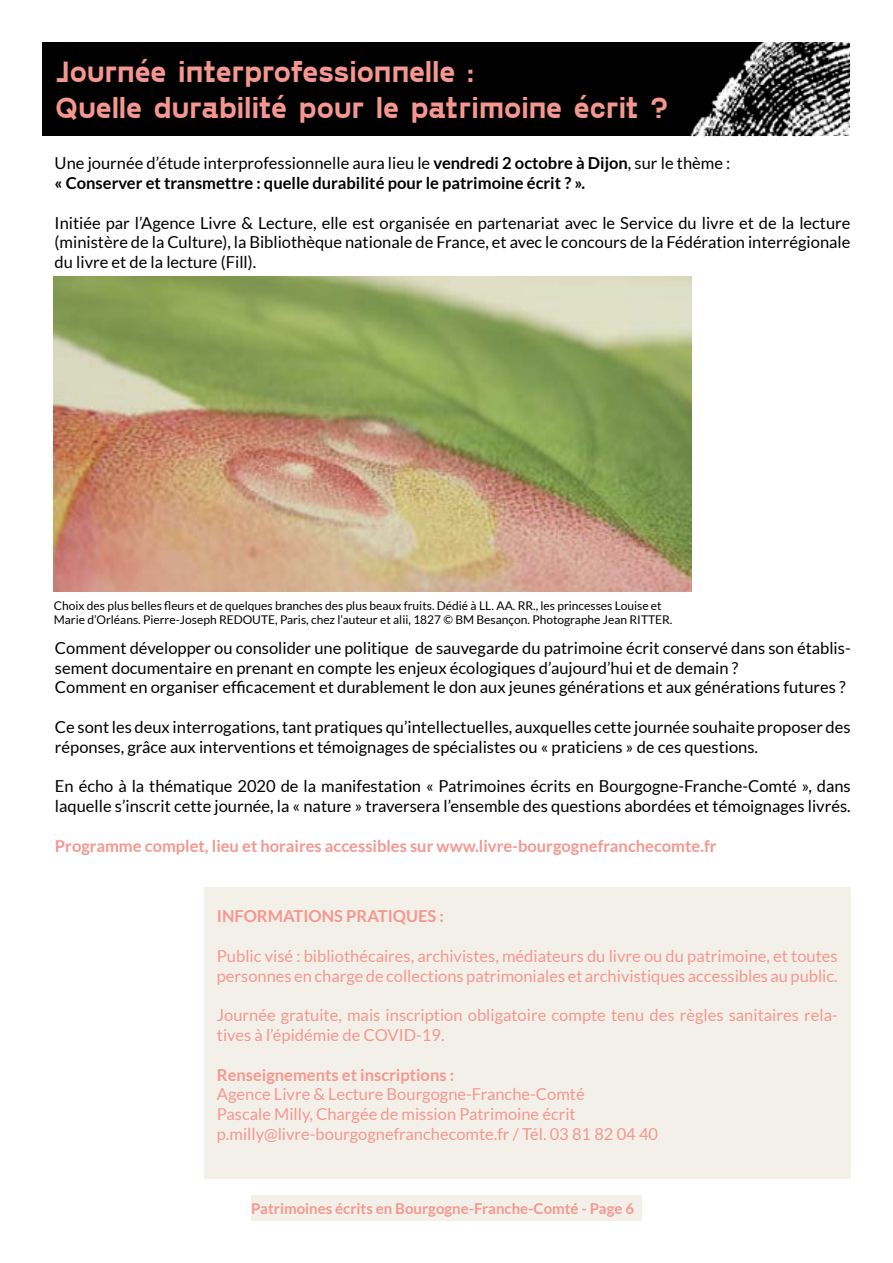
<style>
.page{position:relative;width:893px;height:1263px;background:#fff}
.page>*{position:absolute;margin:0;border:0;box-sizing:border-box;transform-origin:0 0}
.t1{font:700 30px/36px "Gosha Sans";letter-spacing:-.025em;color:#f6978f}
.t2{font:16.5px/19.8px "Lato";color:#000}
.t3{font:16.5px/19.8px "Lato";color:#f6978f}
.t4{font:700 16.5px/19.8px "Lato";color:#000}
.t5{font:700 16.5px "Lato";color:#f6978f}
.t6{font:700 15px "Lato";color:#f6978f}
.t7{font:12px/14.4px "Lato";color:#000}
.s1{font-weight:400}
</style>
<div class="page">
<div style="left:43px;top:43px;width:807px;height:93px;background:#000"></div>
<img style="left:690px;top:43px;width:161px;height:93px">
<img style="left:54px;top:276px;width:638px;height:316px">
<div style="left:204px;top:888px;width:646px;height:291px;background:#f2f0e9"></div>
<div style="left:251px;top:1195px;width:391px;height:25px;background:#f2f0e9"></div>
<h1 class="t1" style="left:55px;top:52px;width:615px">Journée interprofessionnelle :<br>Quelle durabilité pour le patrimoine écrit ?</h1>
<p class="t4" style="left:55px;top:153px;width:677px"><span class="s1">Une journée d’étude interprofessionnelle aura lieu le</span> vendredi 2 octobre à Dijon<span class="s1">, sur le thème : </span>« Conserver et transmettre : quelle durabilité pour le patrimoine écrit ? ».</p>
<p class="t2" style="left:55px;top:213px;width:797px;text-align:justify">Initiée par l’Agence Livre &amp; Lecture, elle est organisée en partenariat avec le Service du livre et de la lecture (ministère de la Culture), la Bibliothèque nationale de France, et avec le concours de la Fédération interrégionale du livre et de la lecture (Fill).</p>
<p class="t7" style="left:54px;top:598px;width:620px">Choix des plus belles fleurs et de quelques branches des plus beaux fruits. Dédié à LL. AA. RR., les princesses Louise et<br>Marie d’Orléans. Pierre-Joseph REDOUTE, Paris, chez l’auteur et alii, 1827 © BM Besançon. Photographe Jean RITTER.</p>
<p class="t2" style="left:55px;top:638px;width:797px">Comment développer ou consolider une politique de sauvegarde du patrimoine écrit conservé dans son établis&shy;sement documentaire en prenant en compte les enjeux écologiques d’aujourd’hui et de demain ?<br>Comment en organiser efficacement et durablement le don aux jeunes générations et aux générations futures ?</p>
<p class="t2" style="left:55px;top:717px;width:797px">Ce sont les deux interrogations, tant pratiques qu’intellectuelles, auxquelles cette journée souhaite proposer des réponses, grâce aux interventions et témoignages de spécialistes ou « praticiens » de ces questions.</p>
<p class="t2" style="left:55px;top:776px;width:797px">En écho à la thématique 2020 de la manifestation « Patrimoines écrits en Bourgogne-Franche-Comté », dans laquelle s’inscrit cette journée, la « nature » traversera l’ensemble des questions abordées et témoignages livrés.</p>
<p class="t5" style="left:55px;top:836px;width:663px">Programme complet, lieu et horaires accessibles sur www.livre-bourgognefranchecomte.fr</p>
<p class="t5" style="left:217px;top:907px;width:229px">INFORMATIONS PRATIQUES :</p>
<p class="t3" style="left:217px;top:946px;width:622px">Public visé : bibliothécaires, archivistes, médiateurs du livre ou du patrimoine, et toutes personnes en charge de collections patrimoniales et archivistiques accessibles au public.</p>
<p class="t3" style="left:217px;top:1005px;width:622px">Journée gratuite, mais inscription obligatoire compte tenu des règles sanitaires rela&shy;tives à l’épidémie de COVID-19.</p>
<p class="t5" style="left:217px;top:1065px;width:239px">Renseignements et inscriptions :</p>
<p class="t3" style="left:217px;top:1084px;width:443px">Agence Livre &amp; Lecture Bourgogne-Franche-Comté<br>Pascale Milly, Chargée de mission Patrimoine écrit p.milly@livre-bourgognefranchecomte.fr / Tél. 03 81 82 04 40</p>
<p class="t6" style="left:251px;top:1200px;width:384px">Patrimoines écrits en Bourgogne-Franche-Comté - Page 6</p>
</div>
